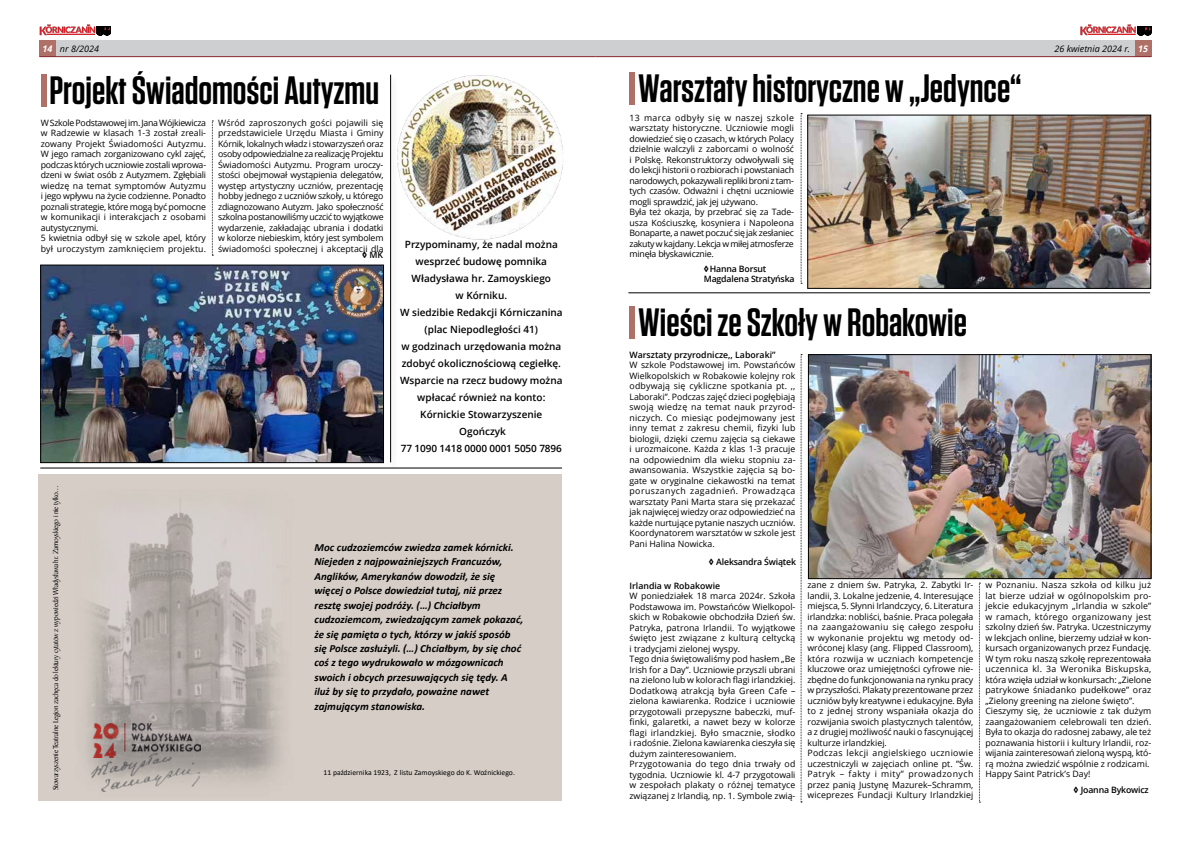
<style>
.page{position:relative;width:1191px;height:842px;background:#fff}
.page>*{position:absolute;margin:0;border:0;box-sizing:border-box;transform-origin:0 0}
.t1{font:600 39.5px "Tungsten";color:#000}
.t2{font:italic 700 10.9px/14.4px "Calibri";color:#000}
.t3{font:600 10px/17px "Open Sans";color:#000;text-align:center}
.t4{font:italic 9px "Open Sans";color:#000}
.t5{font:8.8px/10.5px "Open Sans";color:#000}
.t6{font:8.8px/10.5px "Open Sans";letter-spacing:-.02em;color:#000}
.t7{font:600 8.8px/10.5px "Open Sans";letter-spacing:-.02em;color:#000}
.t8{font:600 8.8px "Open Sans";color:#000}
.t9{font:7.7px "Baker Signet EU";letter-spacing:-.03em;color:#000}
.t10{font:7.6px "Calibri";letter-spacing:-.005em;color:#000}
.s1{font-weight:700;color:#fff}
.s2{font-weight:800}
</style>
<div class="page">
<div style="left:55px;top:40px;width:540px;height:17px;background:#cecfd1"></div>
<div style="left:595px;top:40px;width:547px;height:17px;background:#cecfd1"></div>
<div style="left:40px;top:40px;width:16px;height:17px;background:#af7068"></div>
<div style="left:1135px;top:40px;width:16px;height:17px;background:#af7068"></div>
<hr style="left:595px;top:56px;width:556px;height:1px;background:#892b30">
<hr style="left:40px;top:56px;width:555px;height:1px;background:#892b30">
<svg style="left:1080px;top:24px;width:71px;height:11px"></svg>
<svg style="left:40px;top:24px;width:71px;height:11px"></svg>
<div style="left:38px;top:475px;width:524px;height:326px;background:#d6cdc6"></div>
<img style="left:86px;top:499px;width:196px;height:293px">
<div style="left:629px;top:72px;width:6px;height:33px;background:#af7068"></div>
<img style="left:809px;top:117px;width:340px;height:170px">
<div style="left:807px;top:115px;width:344px;height:174px;border:1px solid #000"></div>
<hr style="left:628px;top:293px;width:522px;height:1px;background:#000">
<hr style="left:40px;top:468px;width:522px;height:1px;background:#000">
<div style="left:629px;top:306px;width:6px;height:32px;background:#af7068"></div>
<img style="left:398px;top:75px;width:165px;height:165px">
<div style="left:41px;top:74px;width:5px;height:32px;background:#af7068"></div>
<img style="left:42px;top:267px;width:340px;height:194px">
<div style="left:40px;top:265px;width:344px;height:198px;border:1px solid #000"></div>
<div style="left:388px;top:75px;width:10px;height:396px;background:#000;opacity:.3"></div>
<hr style="left:390px;top:75px;width:1px;height:387px;background:#000">
<svg style="left:212px;top:121px;width:1px;height:135px"></svg>
<svg style="left:801px;top:113px;width:1px;height:171px"></svg>
<img style="left:810px;top:356px;width:339px;height:221px">
<div style="left:808px;top:354px;width:343px;height:225px;border:1px solid #000"></div>
<svg style="left:979px;top:583px;width:1px;height:220px"></svg>
<svg style="left:801px;top:354px;width:1px;height:449px"></svg>
<p class="t4" style="left:43px;top:43px;width:58px"><span class="s1">14</span> nr 8/2024</p>
<p class="t4" style="left:1054px;top:43px;width:95px">26 kwietnia 2024 r. <span class="s1">15</span></p>
<h1 class="t1" style="left:49px;top:70px;width:331px">Projekt Świadomości Autyzmu</h1>
<p class="t6" style="left:41px;top:117px;width:167px">W Szkole Podstawowej im. Jana Wójkiewicza w Radzewie w klasach 1-3 został zreali&shy;zowany Projekt Świadomości Autyzmu.<br>W jego ramach zorganizowano cykl zajęć, podczas których uczniowie zostali wprowa&shy;dzeni w świat osób z Autyzmem. Zgłębiali wiedzę na temat symptomów Autyzmu i jego wpływu na życie codzienne. Ponadto poznali strategie, które mogą być pomocne w komunikacji i interakcjach z osobami autystycznymi.<br>5 kwietnia odbył się w szkole apel, który był uroczystym zamknięciem projektu.</p>
<p class="t5" style="left:218px;top:117px;width:167px;text-align:justify">Wśród zaproszonych gości pojawili się przedstawiciele Urzędu Miasta i Gminy Kórnik, lokalnych władz i stowarzyszeń oraz osoby odpowiedzialne za realizację Projektu Świadomości Autyzmu. Program uroczy&shy;stości obejmował wystąpienia delegatów, występ artystyczny uczniów, prezentację hobby jednego z uczniów szkoły, u którego zdiagnozowano Autyzm. Jako społeczność szkolna postanowiliśmy uczcić to wyjątkowe wydarzenie, zakładając ubrania i dodatki w kolorze niebieskim, który jest symbolem świadomości społecznej i akceptacji dla</p>
<p class="t7" style="left:362px;top:249px;width:22px"><span class="s2">◊</span> MK</p>
<p class="t3" style="left:400px;top:236px;width:164px">Przypominamy, że nadal można wesprzeć budowę pomnika<br>Władysława hr. Zamoyskiego<br>w Kórniku.<br>W siedzibie Redakcji Kórniczanina (plac Niepodległości 41)<br>w godzinach urzędowania można zdobyć okolicznościową cegiełkę.<br>Wsparcie na rzecz budowy można wpłacać również na konto:<br>Kórnickie Stowarzyszenie<br>Ogończyk<br>77 1090 1418 0000 0001 5050 7896</p>
<p class="t9" style="left:51px;top:790px;width:307px;rotate:-90deg">Stowarzyszenie Teatralne Legion zachęca do lektury cytatów z wypowiedzi Władysława hr. Zamoyskiego i nie tylko…</p>
<p class="t2" style="left:314px;top:540px;width:210px">Moc cudzoziemców zwiedza zamek kórnicki.<br>Niejeden z najpoważniejszych Francuzów, Anglików, Amerykanów dowodził, że się więcej o Polsce dowiedział tutaj, niż przez resztę swojej podróży. (…) Chciałbym cudzoziemcom, zwiedzającym zamek pokazać, że się pamięta o tych, którzy w jakiś sposób się Polsce zasłużyli. (…) Chciałbym, by się choć coś z tego wydrukowało w mózgownicach swoich i obcych przesuwających się tędy. A iluż by się to przydało, poważne nawet zajmującym stanowiska.</p>
<p class="t10" style="left:323px;top:767px;width:193px">11 października 1923, Z listu Zamoyskiego do K. Woźnickiego.</p>
<h1 class="t1" style="left:638px;top:68px;width:385px">Warsztaty historyczne w „Jedynce“</h1>
<p class="t5" style="left:629px;top:112px;width:166px">13 marca odbyły się w naszej szkole warsztaty historyczne. Uczniowie mogli dowiedzieć się o czasach, w których Polacy dzielnie walczyli z zaborcami o wolność i Polskę. Rekonstruktorzy odwoływali się do lekcji historii o rozbiorach i powstaniach narodowych, pokazywali repliki broni z tam&shy;tych czasów. Odważni i chętni uczniowie mogli sprawdzić, jak jej używano.<br>Była też okazja, by przebrać się za Tade&shy;usza Kościuszkę, kosyniera i Napoleona Bonaparte, a nawet poczuć się jak zesłaniec zakuty w kajdany. Lekcja w miłej atmosferze minęła błyskawicznie.</p>
<p class="t7" style="left:704px;top:263px;width:92px"><span class="s2">◊</span>Hanna Borsut<br>Magdalena Stratyńska</p>
<h1 class="t1" style="left:638px;top:302px;width:330px">Wieści ze Szkoły w Robakowie</h1>
<p class="t8" style="left:629px;top:348px;width:148px">Warsztaty przyrodnicze,, Laboraki”</p>
<p class="t5" style="left:629px;top:359px;width:167px;text-align:justify">W szkole Podstawowej im. Powstańców Wielkopolskich w Robakowie kolejny rok odbywają się cykliczne spotkania pt. ,, Laboraki”. Podczas zajęć dzieci pogłębiają swoją wiedzę na temat nauk przyrod&shy;niczych. Co miesiąc podejmowany jest inny temat z zakresu chemii, fizyki lub biologii, dzięki czemu zajęcia są ciekawe i urozmaicone. Każda z klas 1-3 pracuje na odpowiednim dla wieku stopniu za&shy;awansowania. Wszystkie zajęcia są bo&shy;gate w oryginalne ciekawostki na temat poruszanych zagadnień. Prowadząca warsztaty Pani Marta stara się przekazać jak najwięcej wiedzy oraz odpowiedzieć na każde nurtujące pytanie naszych uczniów.<br>Koordynatorem warsztatów w szkole jest Pani Halina Nowicka.</p>
<p class="t8" style="left:629px;top:579px;width:92px">Irlandia w Robakowie</p>
<p class="t5" style="left:629px;top:590px;width:167px">W poniedziałek 18 marca 2024r. Szkoła Podstawowa im. Powstańców Wielkopol&shy;skich w Robakowie obchodziła Dzień św.<br>Patryka, patrona Irlandii. To wyjątkowe święto jest związane z kulturą celtycką i tradycjami zielonej wyspy.<br>Tego dnia świętowaliśmy pod hasłem „Be Irish for a Day”. Uczniowie przyszli ubrani na zielono lub w kolorach flagi irlandzkiej.<br>Dodatkową atrakcją była Green Cafe – zielona kawiarenka. Rodzice i uczniowie przygotowali przepyszne babeczki, muf&shy;finki, galaretki, a nawet bezy w kolorze flagi irlandzkiej. Było smacznie, słodko i radośnie. Zielona kawiarenka cieszyła się dużym zainteresowaniem.<br>Przygotowania do tego dnia trwały od tygodnia. Uczniowie kl. 4-7 przygotowali w zespołach plakaty o różnej tematyce związanej z Irlandią, np. 1. Symbole zwią-</p>
<p class="t5" style="left:807px;top:580px;width:167px">zane z dniem św. Patryka, 2. Zabytki Ir&shy;landii, 3. Lokalne jedzenie, 4. Interesujące miejsca, 5. Słynni Irlandczycy, 6. Literatura irlandzka: nobliści, baśnie. Praca polegała na zaangażowaniu się całego zespołu w wykonanie projektu wg metody od&shy;wróconej klasy (ang. Flipped Classroom), która rozwija w uczniach kompetencje kluczowe oraz umiejętności cyfrowe nie&shy;zbędne do funkcjonowania na rynku pracy w przyszłości. Plakaty prezentowane przez uczniów były kreatywne i edukacyjne. Była to z jednej strony wspaniała okazja do rozwijania swoich plastycznych talentów, a z drugiej możliwość nauki o fascynującej kulturze irlandzkiej.<br>Podczas lekcji angielskiego uczniowie uczestniczyli w zajęciach online pt. ”Św.<br>Patryk – fakty i mity” prowadzonych przez panią Justynę Mazurek–Schramm, wiceprezes Fundacji Kultury Irlandzkiej</p>
<p class="t5" style="left:985px;top:580px;width:167px">w Poznaniu. Nasza szkoła od kilku już lat bierze udział w ogólnopolskim pro&shy;jekcie edukacyjnym „Irlandia w szkole” w ramach, którego organizowany jest szkolny dzień św. Patryka. Uczestniczymy w lekcjach online, bierzemy udział w kon&shy;kursach organizowanych przez Fundację.<br>W tym roku naszą szkołę reprezentowała uczennica kl. 3a Weronika Biskupska, która wzięła udział w konkursach: „Zielone patrykowe śniadanko pudełkowe” oraz „Zielony greening na zielone święto”.<br>Cieszymy się, że uczniowie z tak dużym zaangażowaniem celebrowali ten dzień.<br>Była to okazja do radosnej zabawy, ale też poznawania historii i kultury Irlandii, roz&shy;wijania zainteresowań zieloną wyspą, któ&shy;rą można zwiedzić wspólnie z rodzicami.<br>Happy Saint Patrick’s Day!</p>
<p class="t7" style="left:709px;top:556px;width:89px"><span class="s2">◊</span> Aleksandra Świątek</p>
<p class="t7" style="left:1073px;top:785px;width:77px"><span class="s2">◊</span> Joanna Bykowicz</p>
</div>
